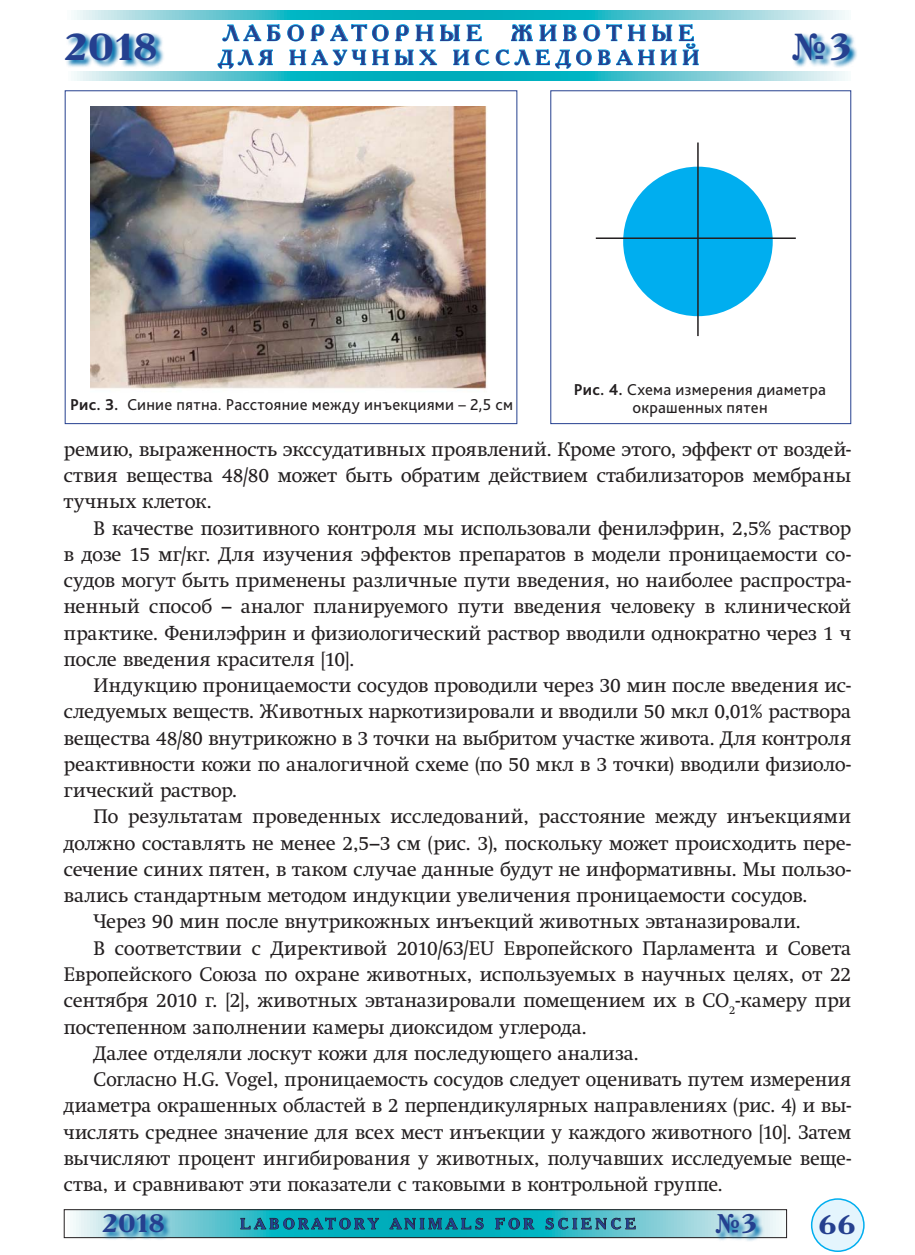
<style>
.page{position:relative;width:915px;height:1255px;background:#fff}
.page>*{position:absolute;margin:0;border:0;box-sizing:border-box;transform-origin:0 0}
.t1{font:700 37.5px "Academy C";color:#25408f;scale:1.25 1}
.t2{font:700 37.5px "Academy C";color:#25408f;scale:.9 1}
.t3{font:700 27px "Academy C";color:#25408f;scale:.9 1}
.t4{font:700 27px "Academy C";color:#25408f;scale:1.25 1}
.t5{font:700 25.2px "Academy C";color:#25408f;scale:1.25 1}
.t6{font:700 22.5px "Academy C";letter-spacing:.25em;color:#25408f}
.t7{font:700 21px "Academy C";letter-spacing:.25em;color:#25408f}
.t8{font:19.5px/26.2px "Swift C";letter-spacing:.015em;color:#231f20;text-align:justify}
.t9{font:16.5px/18px "Bliss Pro";letter-spacing:.015em;color:#231f20;text-align:center}
.t10{font:700 15px "Academy C";letter-spacing:.25em;color:#25408f}
.s1{font-weight:700}
</style>
<div class="page">
<svg style="left:74px;top:10px;width:775px;height:9px;background:#53c5cf"></svg>
<svg style="left:74px;top:71px;width:774px;height:9px;background:#53c5cf"></svg>
<svg style="left:222px;top:24px;width:59px;height:18px"></svg>
<svg style="left:217px;top:49px;width:56px;height:20px"></svg>
<svg style="left:287px;top:24px;width:411px;height:45px"></svg>
<svg style="left:66px;top:33px;width:98px;height:34px"></svg>
<svg style="left:794px;top:33px;width:63px;height:35px"></svg>
<div style="left:811px;top:1198px;width:52px;height:53px;background:#e4f5fd;border-radius:50%"></div>
<div style="left:810px;top:1198px;width:54px;height:53px;border:2px solid #00aeef;border-radius:50%"></div>
<svg style="left:73px;top:1211px;width:711px;height:24px;background:#57c5d0"></svg>
<div style="left:64px;top:1209px;width:722px;height:28px;border:1px solid #231f20"></div>
<svg style="left:240px;top:1217px;width:139px;height:13px;background:#10858f"></svg>
<svg style="left:389px;top:1215px;width:95px;height:15px"></svg>
<svg style="left:495px;top:1217px;width:39px;height:12px"></svg>
<svg style="left:545px;top:1216px;width:90px;height:13px"></svg>
<svg style="left:102px;top:1212px;width:70px;height:28px;background:#7cb9ce"></svg>
<svg style="left:715px;top:1212px;width:49px;height:29px"></svg>
<img style="left:90px;top:107px;width:397px;height:283px">
<div style="left:65px;top:90px;width:452px;height:334px;border:1px solid #25408f"></div>
<div style="left:550px;top:90px;width:300px;height:334px;border:1px solid #25408f"></div>
<div style="left:623px;top:167px;width:149px;height:149px;background:#00aeef;border-radius:50%"></div>
<hr style="left:697px;top:142px;width:1px;height:194px;background:#231f20">
<hr style="left:595px;top:237px;width:200px;height:2px;background:#231f20">
<p class="t6" style="left:223px;top:18px;width:261px">ЛАБОРАТОРНЫЕ</p>
<p class="t6" style="left:510px;top:18px;width:185px">ЖИВОТНЫЕ</p>
<h1 class="t1" style="left:64px;top:22px;width:76px">2018</h1>
<p class="t7" style="left:218px;top:44px;width:482px">ДЛЯ НАУЧНЫХ ИССЛЕДОВАНИЙ</p>
<h1 class="t2" style="left:789px;top:22px;width:69px">№3</h1>
<p class="t9" style="left:70px;top:395px;width:444px"><span class="s1">Рис. 3.</span> Синие пятна. Расстояние между инъекциями – 2,5 см</p>
<p class="t9" style="left:573px;top:380px;width:254px"><span class="s1">Рис. 4.</span> Схема измерения диаметра окрашенных пятен</p>
<p class="t8" style="left:64px;top:436px;width:788px">ремию, выраженность экссудативных проявлений. Кроме этого, эффект от воздей&shy;ствия вещества 48/80 может быть обратим действием стабилизаторов мембраны тучных клеток.</p>
<p class="t8" style="left:64px;top:514px;width:788px;text-indent:30px">В качестве позитивного контроля мы использовали фенилэфрин, 2,5% раствор в дозе 15 мг/кг. Для изучения эффектов препаратов в модели проницаемости со&shy;судов могут быть применены различные пути введения, но наиболее распростра&shy;ненный способ – аналог планируемого пути введения человеку в клинической практике. Фенилэфрин и физиологический раствор вводили однократно через 1 ч после введения красителя [10].</p>
<p class="t8" style="left:64px;top:672px;width:788px;text-indent:30px">Индукцию проницаемости сосудов проводили через 30 мин после введения ис&shy;следуемых веществ. Животных наркотизировали и вводили 50 мкл 0,01% раствора вещества 48/80 внутрикожно в 3 точки на выбритом участке живота. Для контроля реактивности кожи по аналогичной схеме (по 50 мкл в 3 точки) вводили физиоло&shy;гический раствор.</p>
<p class="t8" style="left:94px;top:803px;width:758px">По результатам проведенных исследований, расстояние между инъекциями</p>
<p class="t8" style="left:64px;top:829px;width:788px">должно составлять не менее 2,5–3 см (рис. 3), поскольку может происходить пере-</p>
<p class="t8" style="left:64px;top:856px;width:788px">сечение синих пятен, в таком случае данные будут не информативны. Мы пользо-</p>
<p class="t8" style="left:64px;top:882px;width:744px">вались стандартным методом индукции увеличения проницаемости сосудов.</p>
<p class="t8" style="left:94px;top:908px;width:708px">Через 90 мин после внутрикожных инъекций животных эвтаназировали.</p>
<p class="t8" style="left:94px;top:934px;width:758px">В соответствии с Директивой 2010/63/EU Европейского Парламента и Совета</p>
<p class="t8" style="left:64px;top:961px;width:788px">Европейского Союза по охране животных, используемых в научных целях, от 22</p>
<p class="t8" style="left:64px;top:987px;width:788px">сентября 2010 г. [2], животных эвтаназировали помещением их в СО<sub>2</sub>-камеру при</p>
<p class="t8" style="left:64px;top:1013px;width:524px">постепенном заполнении камеры диоксидом углерода.</p>
<p class="t8" style="left:94px;top:1039px;width:546px">Далее отделяли лоскут кожи для последующего анализа.</p>
<p class="t8" style="left:94px;top:1066px;width:758px">Согласно H.G. Vogel, проницаемость сосудов следует оценивать путем измерения</p>
<p class="t8" style="left:64px;top:1092px;width:788px">диаметра окрашенных областей в 2 перпендикулярных направлениях (рис. 4) и вы-</p>
<p class="t8" style="left:64px;top:1118px;width:788px">числять среднее значение для всех мест инъекции у каждого животного [10]. Затем</p>
<p class="t8" style="left:64px;top:1144px;width:788px">вычисляют процент ингибирования у животных, получавших исследуемые веще-</p>
<p class="t8" style="left:64px;top:1171px;width:660px">ства, и сравнивают эти показатели с таковыми в контрольной группе.</p>
<p class="t5" style="left:102px;top:1206px;width:52px">2018</p>
<p class="t10" style="left:240px;top:1213px;width:397px">LABORATORY ANIMALS FOR SCIENCE</p>
<h2 class="t3" style="left:713px;top:1205px;width:49px">№3</h2>
<h2 class="t4" style="left:817px;top:1206px;width:32px">66</h2>
</div>
